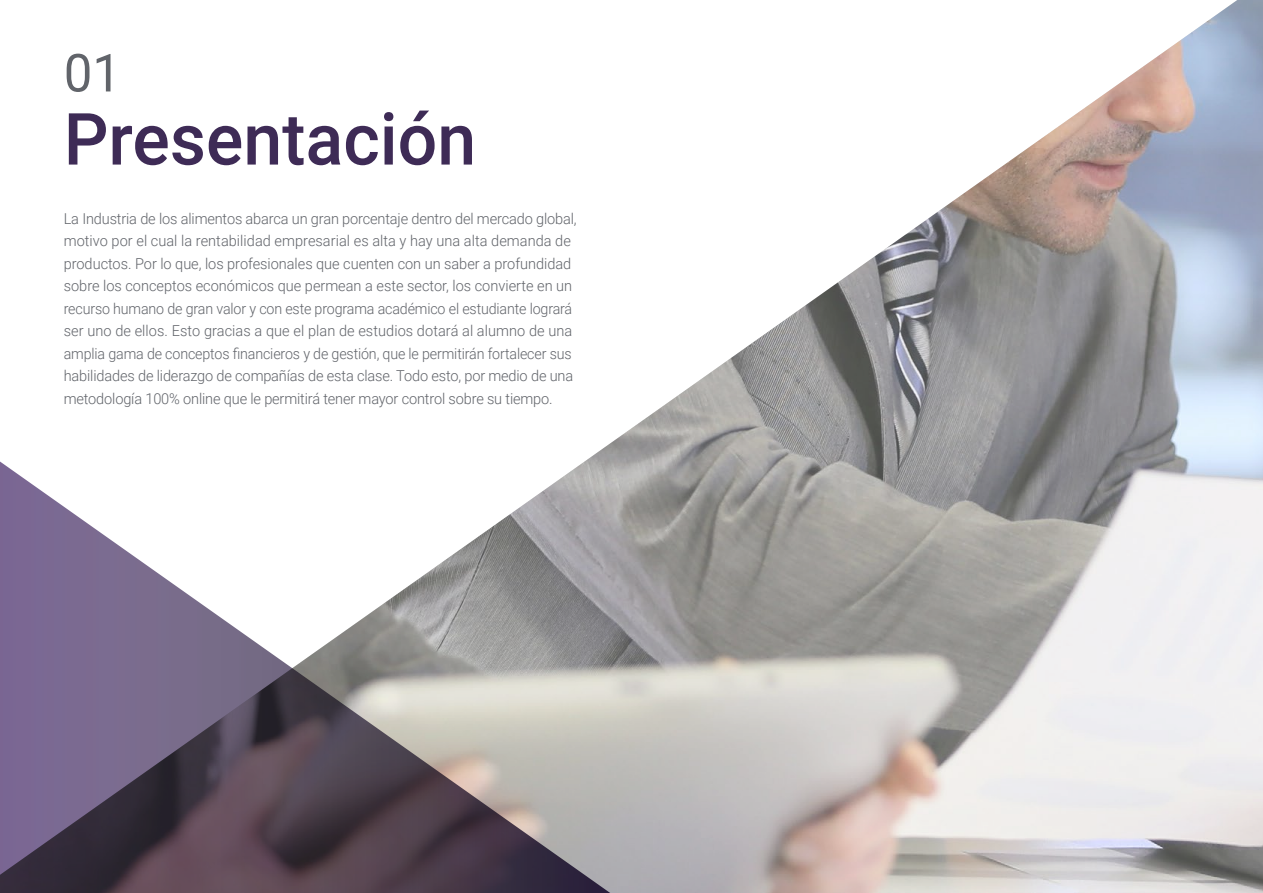
<style>
.page{position:relative;width:1263px;height:893px;background:#fff}
.page>*{position:absolute;margin:0;border:0;box-sizing:border-box;transform-origin:0 0}
.t1{font:500 72px "Roboto";color:#3e2b56}
.t2{font:52.5px "Roboto";color:#61646a}
.t3{font:300 15px/22.5px "Roboto";letter-spacing:-.01em;color:#61646a}
</style>
<div class="page">
<img style="left:607px;top:0;width:656px;height:893px">
<svg style="left:0;top:446px;width:640px;height:447px"></svg>
<h2 class="t2" style="left:64px;top:36px;width:59px">01</h2>
<h1 class="t1" style="left:64px;top:89px;width:414px">Presentación</h1>
<p class="t3" style="left:64px;top:207px;width:514px">La Industria de los alimentos abarca un gran porcentaje dentro del mercado global, motivo por el cual la rentabilidad empresarial es alta y hay una alta demanda de productos. Por lo que, los profesionales que cuenten con un saber a profundidad sobre los conceptos económicos que permean a este sector, los convierte en un recurso humano de gran valor y con este programa académico el estudiante logrará ser uno de ellos. Esto gracias a que el plan de estudios dotará al alumno de una amplia gama de conceptos financieros y de gestión, que le permitirán fortalecer sus habilidades de liderazgo de compañías de esta clase. Todo esto, por medio de una metodología 100% online que le permitirá tener mayor control sobre su tiempo.</p>
</div>
